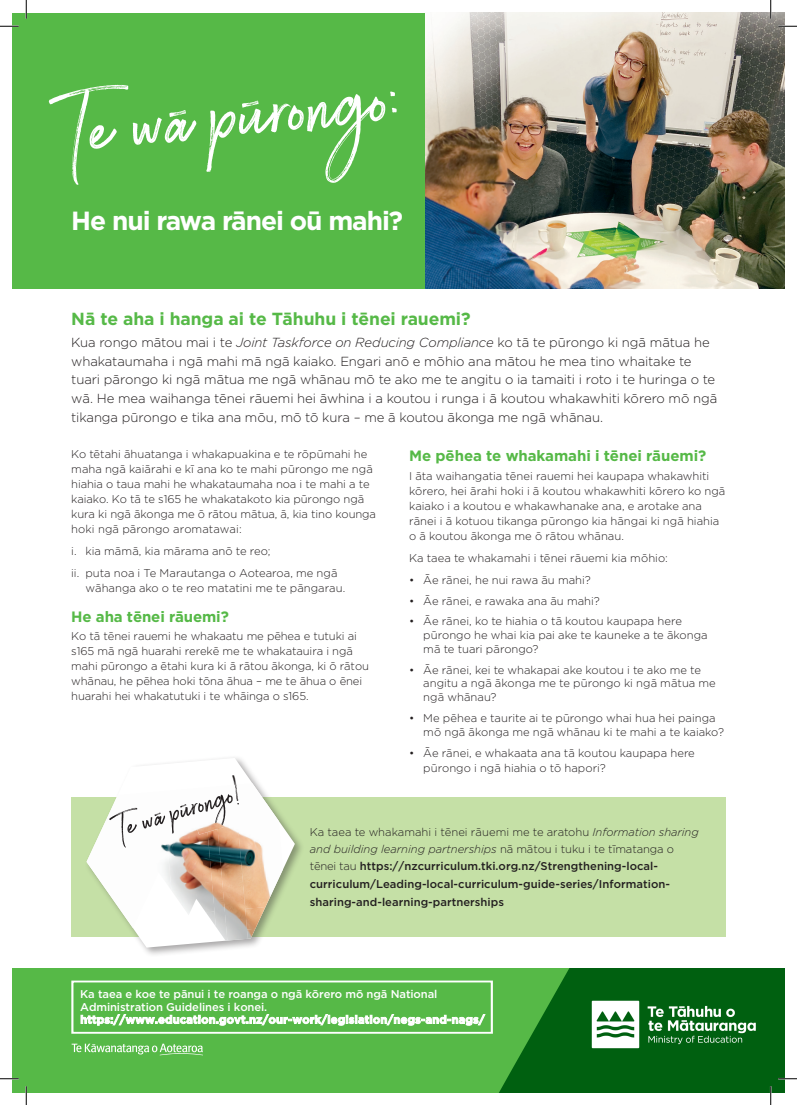
<style>
.page{position:relative;width:797px;height:1105px;background:#fff}
.page>*{position:absolute;margin:0;border:0;box-sizing:border-box;transform-origin:0 0}
.t1{font:94.38px "Brownhill Script";color:#fff}
.t2{font:700 26.25px "Gotham";letter-spacing:-.04em;color:#fff}
.Sub_head{font:700 17.5px "Gotham";letter-spacing:-.005em;color:#56b947}
.Sub_head-2{font:700 15px "Gotham";letter-spacing:-.005em;color:#56b947}
.body{font:700 15px "Gotham";letter-spacing:-.01em;color:#56b947}
.body-2{font:300 13.12px/18.8px "Gotham";letter-spacing:-.005em;color:#231f20}
.body-3{font:300 11.25px/15px "Gotham";letter-spacing:-.01em;color:#231f20}
.body_bullet{font:300 11.25px/13.8px "Gotham";color:#231f20}
.body-4{font:500 11.25px/17.5px "Gotham";color:#231f20}
.body-5{font:500 11.25px/12.6px "Gotham";letter-spacing:-.01em;color:#fff}
.s1{font-style:italic}
.s2{font-weight:300}
.s3{font-weight:300;font-style:italic}
.s4{font-weight:700}
</style>
<div class="page">
<img style="left:424px;top:12px;width:361px;height:276px">
<div style="left:12px;top:13px;width:412px;height:275px;background:#56b947"></div>
<div style="left:71px;top:798px;width:654px;height:139px;background:#c5e0a6"></div>
<div style="left:12px;top:969px;width:773px;height:124px;background:#56b947"></div>
<svg style="left:499px;top:994px;width:286px;height:99px;fill:#006010"></svg>
<div style="left:71px;top:980px;width:422px;height:54px;border:2px solid #fff"></div>
<div style="left:84px;top:755px;width:220px;height:202px;background:#231f20;opacity:.4"></div>
<svg style="left:86px;top:758px;width:209px;height:190px"></svg>
<img style="left:108px;top:789px;width:77px;height:16px">
<img style="left:237px;top:783px;width:37px;height:126px">
<img style="left:95px;top:816px;width:26px;height:93px">
<img style="left:267px;top:804px;width:16px;height:84px">
<img style="left:167px;top:834px;width:40px;height:80px">
<img style="left:227px;top:835px;width:21px;height:105px">
<img style="left:87px;top:843px;width:11px;height:36px">
<img style="left:115px;top:835px;width:57px;height:64px">
<img style="left:207px;top:835px;width:20px;height:106px">
<img style="left:121px;top:896px;width:26px;height:23px">
<svg style="left:127px;top:918px;width:10px;height:10px"></svg>
<img style="left:206px;top:911px;width:10px;height:16px">
<img style="left:245px;top:907px;width:20px;height:22px">
<svg style="left:247px;top:929px;width:8px;height:10px"></svg>
<img style="left:108px;top:800px;width:62px;height:50px">
<img style="left:109px;top:808px;width:27px;height:34px">
<svg style="left:154px;top:811px;width:10px;height:11px"></svg>
<img style="left:164px;top:805px;width:21px;height:29px">
<img style="left:185px;top:785px;width:63px;height:50px">
<svg style="left:235px;top:785px;width:2px;height:15px"></svg>
<img style="left:190px;top:804px;width:8px;height:22px">
<svg style="left:180px;top:804px;width:15px;height:13px"></svg>
<svg style="left:174px;top:942px;width:52px;height:4px"></svg>
<svg style="left:72px;top:1044px;width:131px;height:11px"></svg>
<svg style="left:0;top:25px;width:19px;height:2px"></svg>
<svg style="left:778px;top:25px;width:19px;height:2px"></svg>
<svg style="left:0;top:1078px;width:19px;height:1px"></svg>
<svg style="left:25px;top:0;width:2px;height:19px"></svg>
<svg style="left:25px;top:1086px;width:2px;height:19px"></svg>
<svg style="left:770px;top:0;width:1px;height:19px"></svg>
<svg style="left:770px;top:1086px;width:1px;height:19px"></svg>
<img style="left:555px;top:968px;width:238px;height:118px">
<p class="t1" style="left:45px;top:68px;width:355px;rotate:-6deg">Te wa- pu-rongo:</p>
<p class="t2" style="left:71px;top:203px;width:333px">He nui rawa rānei oū mahi?</p>
<p class="Sub_head" style="left:71px;top:307px;width:401px">Nā te aha i hanga ai te Tāhuhu i tēnei rauemi?</p>
<p class="body-2" style="left:71px;top:333px;width:647px">Kua rongo mātou mai i te <span class="s1">Joint Taskforce on Reducing Compliance</span> ko tā te pūrongo ki ngā mātua he whakataumaha i ngā mahi mā ngā kaiako. Engari anō e mōhio ana mātou he mea tino whaitake te tuari pārongo ki ngā mātua me ngā whānau mō te ako me te angitu o ia tamaiti i roto i te huringa o te wā. He mea waihanga tēnei rāuemi hei āwhina i a koutou i runga i ā koutou whakawhiti kōrero mō ngā tikanga pūrongo e tika ana mōu, mō tō kura – me ā koutou ākonga me ngā whānau.</p>
<p class="body-3" style="left:71px;top:446px;width:306px">Ko tētahi āhuatanga i whakapuakina e te rōpūmahi he maha ngā kaiārahi e kī ana ko te mahi pūrongo me ngā hiahia o taua mahi he whakataumaha noa i te mahi a te kaiako. Ko tā te s165 he whakatakoto kia pūrongo ngā kura ki ngā ākonga me ō rātou mātua, ā, kia tino kounga hoki ngā pārongo aromatawai:</p>
<p class="body_bullet" style="left:71px;top:544px;width:201px">i. kia māmā, kia mārama anō te reo;</p>
<p class="body_bullet" style="left:85px;top:566px;width:261px;line-height:15px;text-indent:-14px">ii. puta noa i Te Marautanga o Aotearoa, me ngā wāhanga ako o te reo matatini me te pāngarau.</p>
<p class="body" style="left:71px;top:606px;width:159px">He aha tēnei rāuemi?</p>
<p class="body-3" style="left:71px;top:628px;width:299px">Ko tā tēnei rauemi he whakaatu me pēhea e tutuki ai s165 mā ngā huarahi rerekē me te whakatauira i ngā mahi pūrongo a ētahi kura ki ā rātou ākonga, ki ō rātou whānau, he pēhea hoki tōna āhua – me te āhua o ēnei huarahi hei whakatutuki i te whāinga o s165.</p>
<p class="Sub_head-2" style="left:409px;top:446px;width:298px">Me pēhea te whakamahi i tēnei rāuemi?</p>
<p class="body-3" style="left:409px;top:468px;width:318px">I āta waihangatia tēnei rauemi hei kaupapa whakawhiti kōrero, hei ārahi hoki i ā koutou whakawhiti kōrero ko ngā kaiako i a koutou e whakawhanake ana, e arotake ana rānei i ā kotuou tikanga pūrongo kia hāngai ki ngā hiahia o ā koutou ākonga me ō rātou whānau.</p>
<p class="body-3" style="left:409px;top:550px;width:260px">Ka taea te whakamahi i tēnei rāuemi kia mōhio:</p>
<p class="body_bullet" style="left:409px;top:572px;width:183px">• Āe rānei, he nui rawa āu mahi?</p>
<p class="body_bullet" style="left:409px;top:593px;width:192px">• Āe rānei, e rawaka ana āu mahi?</p>
<p class="body_bullet" style="left:423px;top:614px;width:286px;text-indent:-14px">• Āe rānei, ko te hiahia o tā koutou kaupapa here pūrongo he whai kia pai ake te kauneke a te ākonga mā te tuari pārongo?</p>
<p class="body_bullet" style="left:423px;top:662px;width:294px;text-indent:-14px">• Āe rānei, kei te whakapai ake koutou i te ako me te angitu a ngā ākonga me te pūrongo ki ngā mātua me ngā whānau?</p>
<p class="body_bullet" style="left:423px;top:711px;width:302px;text-indent:-14px">• Me pēhea e taurite ai te pūrongo whai hua hei painga mō ngā ākonga me ngā whānau ki te mahi a te kaiako?</p>
<p class="body_bullet" style="left:423px;top:745px;width:273px;line-height:15px;text-indent:-14px">• Āe rānei, e whakaata ana tā koutou kaupapa here pūrongo i ngā hiahia o tō hapori?</p>
<p class="body-4" style="left:310px;top:823px;width:390px"><span class="s2">Ka taea te whakamahi i tēnei rāuemi me te aratohu</span> <span class="s3">Information sharing and building learning partnerships</span> <span class="s2">nā mātou i tuku i te tīmatanga o tēnei tau</span> https://nzcurriculum.tki.org.nz/Strengthening-local&shy;curriculum/Leading-local-curriculum-guide-series/Information&shy;sharing-and-learning-partnerships</p>
<p class="body-5" style="left:80px;top:988px;width:406px">Ka taea e koe te pānui i te roanga o ngā kōrero mō ngā National<br>Administration Guidelines i konei. <span class="s4">https://www.education.govt.nz/our-work/legislation/negs-and-nags/</span></p>
</div>
